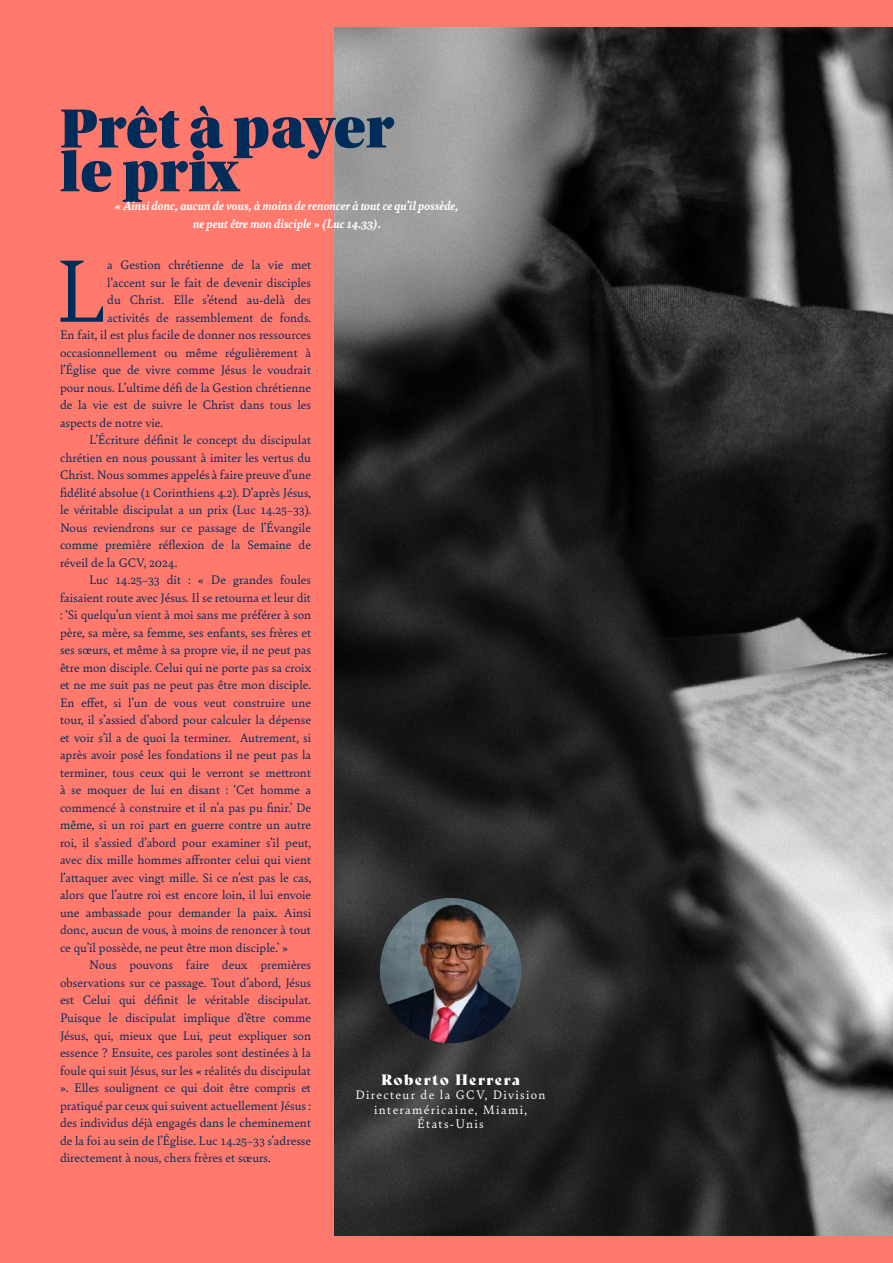
<style>
.page{position:relative;width:893px;height:1263px;background:#ff796d}
.page>*{position:absolute;margin:0;border:0;box-sizing:border-box;transform-origin:0 0}
.t1{font:93.9px "Bely";color:#002c5a}
.t2{font:58.35px/43.8px "Utopia Std Black Headline";color:#002c5a}
.t3{font:14.55px "Bely Display";letter-spacing:.1em;color:#fff}
.t4{font:13.2px "Bely";color:#002c5a}
.t5{font:italic 700 13.2px/17.5px "Bely";color:#fff;text-align:center}
.t6{font:13.2px/14.5px "Bely";letter-spacing:.1em;color:#fff;text-align:center}
</style>
<div class="page">
<img style="left:335px;top:27px;width:558px;height:1209px">
<img style="left:380px;top:898px;width:141px;height:145px">
<h2 class="t2" style="left:60px;top:108px;width:335px">Prêt à payer le prix</h2>
<p class="t5" style="left:115px;top:196px;width:345px">« Ainsi donc, aucun de vous, à moins de renoncer à tout ce qu’il possède, ne peut être mon disciple » (Luc 14.33).</p>
<h1 class="t1" style="left:55px;top:224px;width:54px">L</h1>
<p class="t4" style="left:107px;top:255px;width:205px">a Gestion chrétienne de la vie met</p>
<p class="t4" style="left:107px;top:273px;width:205px">l’accent sur le fait de devenir disciples</p>
<p class="t4" style="left:107px;top:290px;width:205px">du Christ. Elle s’étend au-delà des</p>
<p class="t4" style="left:107px;top:308px;width:205px">activités de rassemblement de fonds.</p>
<p class="t4" style="left:60px;top:325px;width:253px">En fait, il est plus facile de donner nos ressources</p>
<p class="t4" style="left:60px;top:343px;width:253px">occasionnellement ou même régulièrement à</p>
<p class="t4" style="left:60px;top:360px;width:253px">l’Église que de vivre comme Jésus le voudrait</p>
<p class="t4" style="left:60px;top:378px;width:253px">pour nous. L’ultime défi de la Gestion chrétienne</p>
<p class="t4" style="left:60px;top:395px;width:253px">de la vie est de suivre le Christ dans tous les</p>
<p class="t4" style="left:60px;top:413px;width:105px">aspects de notre vie.</p>
<p class="t4" style="left:89px;top:430px;width:223px">L’Écriture définit le concept du discipulat</p>
<p class="t4" style="left:60px;top:448px;width:253px">chrétien en nous poussant à imiter les vertus du</p>
<p class="t4" style="left:60px;top:465px;width:253px">Christ. Nous sommes appelés à faire preuve d’une</p>
<p class="t4" style="left:60px;top:483px;width:253px">fidélité absolue (1 Corinthiens 4.2). D’après Jésus,</p>
<p class="t4" style="left:60px;top:501px;width:253px">le véritable discipulat a un prix (Luc 14.25–33).</p>
<p class="t4" style="left:60px;top:518px;width:253px">Nous reviendrons sur ce passage de l’Évangile</p>
<p class="t4" style="left:60px;top:536px;width:253px">comme première réflexion de la Semaine de</p>
<p class="t4" style="left:60px;top:553px;width:119px">réveil de la GCV, 2024.</p>
<p class="t4" style="left:89px;top:571px;width:223px">Luc 14.25–33 dit : « De grandes foules</p>
<p class="t4" style="left:60px;top:588px;width:253px">faisaient route avec Jésus. Il se retourna et leur dit</p>
<p class="t4" style="left:60px;top:606px;width:253px">: ‘Si quelqu’un vient à moi sans me préférer à son</p>
<p class="t4" style="left:60px;top:623px;width:253px">père, sa mère, sa femme, ses enfants, ses frères et</p>
<p class="t4" style="left:60px;top:641px;width:253px">ses sœurs, et même à sa propre vie, il ne peut pas</p>
<p class="t4" style="left:60px;top:658px;width:253px">être mon disciple. Celui qui ne porte pas sa croix</p>
<p class="t4" style="left:60px;top:676px;width:253px">et ne me suit pas ne peut pas être mon disciple.</p>
<p class="t4" style="left:60px;top:693px;width:253px">En effet, si l’un de vous veut construire une</p>
<p class="t4" style="left:60px;top:711px;width:253px">tour, il s’assied d’abord pour calculer la dépense</p>
<p class="t4" style="left:60px;top:728px;width:253px">et voir s’il a de quoi la terminer. Autrement, si</p>
<p class="t4" style="left:60px;top:746px;width:253px">après avoir posé les fondations il ne peut pas la</p>
<p class="t4" style="left:60px;top:763px;width:253px">terminer, tous ceux qui le verront se mettront</p>
<p class="t4" style="left:60px;top:781px;width:253px">à se moquer de lui en disant : ‘Cet homme a</p>
<p class="t4" style="left:60px;top:798px;width:253px">commencé à construire et il n’a pas pu finir.’ De</p>
<p class="t4" style="left:60px;top:816px;width:253px">même, si un roi part en guerre contre un autre</p>
<p class="t4" style="left:60px;top:833px;width:253px">roi, il s’assied d’abord pour examiner s’il peut,</p>
<p class="t4" style="left:60px;top:851px;width:253px">avec dix mille hommes affronter celui qui vient</p>
<p class="t4" style="left:60px;top:868px;width:253px">l’attaquer avec vingt mille. Si ce n’est pas le cas,</p>
<p class="t4" style="left:60px;top:886px;width:253px">alors que l’autre roi est encore loin, il lui envoie</p>
<p class="t4" style="left:60px;top:903px;width:253px">une ambassade pour demander la paix. Ainsi</p>
<p class="t4" style="left:60px;top:921px;width:253px">donc, aucun de vous, à moins de renoncer à tout</p>
<p class="t4" style="left:60px;top:938px;width:230px">ce qu’il possède, ne peut être mon disciple.’ »</p>
<p class="t4" style="left:89px;top:956px;width:223px">Nous pouvons faire deux premières</p>
<p class="t4" style="left:60px;top:973px;width:253px">observations sur ce passage. Tout d’abord, Jésus</p>
<p class="t4" style="left:60px;top:991px;width:253px">est Celui qui définit le véritable discipulat.</p>
<p class="t4" style="left:60px;top:1008px;width:253px">Puisque le discipulat implique d’être comme</p>
<p class="t4" style="left:60px;top:1026px;width:253px">Jésus, qui, mieux que Lui, peut expliquer son</p>
<p class="t4" style="left:60px;top:1043px;width:253px">essence ? Ensuite, ces paroles sont destinées à la</p>
<p class="t4" style="left:60px;top:1061px;width:253px">foule qui suit Jésus, sur les « réalités du discipulat</p>
<p class="t4" style="left:60px;top:1078px;width:253px">». Elles soulignent ce qui doit être compris et</p>
<p class="t4" style="left:60px;top:1096px;width:253px">pratiqué par ceux qui suivent actuellement Jésus :</p>
<p class="t4" style="left:60px;top:1113px;width:253px">des individus déjà engagés dans le cheminement</p>
<p class="t4" style="left:60px;top:1131px;width:253px">de la foi au sein de l’Église. Luc 14.25–33 s’adresse</p>
<p class="t4" style="left:60px;top:1148px;width:212px">directement à nous, chers frères et sœurs.</p>
<p class="t3" style="left:381px;top:1068px;width:140px">Roberto Herrera</p>
<p class="t6" style="left:355px;top:1087px;width:192px">Directeur de la GCV, Division interaméricaine, Miami,<br>États-Unis</p>
</div>
